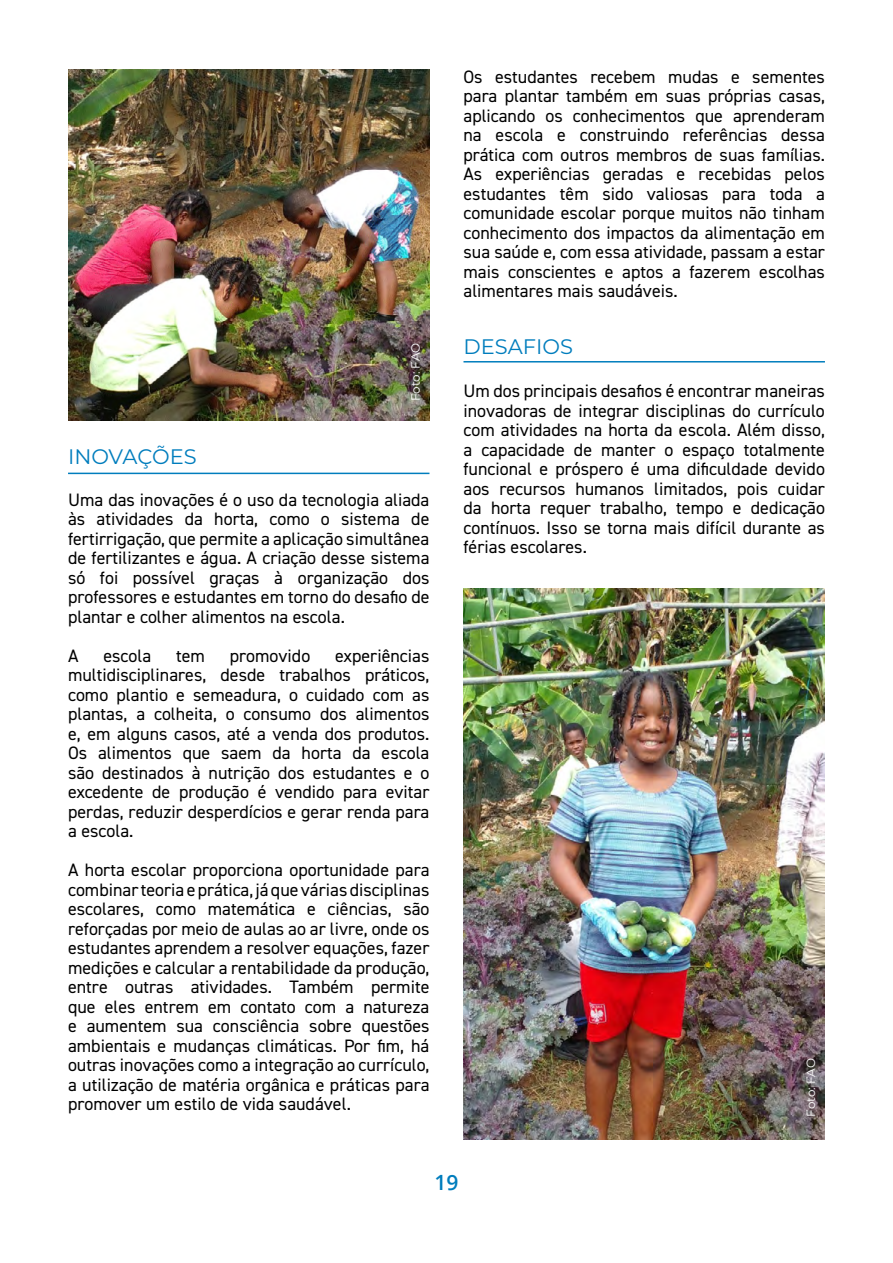
<style>
.page{position:relative;width:893px;height:1263px;background:#fff}
.page>*{position:absolute;margin:0;border:0;box-sizing:border-box;transform-origin:0 0}
.t1{font:21px "Montserrat";color:#007dbd}
.t2{font:600 21px "Open Sans";color:#007dbd}
.t3{font:18px/19.5px "DIN2014";color:#000;text-align:justify}
.t4{font:12px "Montserrat";letter-spacing:-.02em;color:#fff}
</style>
<div class="page">
<hr style="left:68px;top:473px;width:361px;height:1px;background:#007dbd">
<hr style="left:463px;top:361px;width:362px;height:1px;background:#007dbd">
<img style="left:463px;top:588px;width:362px;height:552px">
<img style="left:68px;top:69px;width:361px;height:351px">
<p class="t1" style="left:68px;top:442px;width:130px">INOVAÇÕES</p>
<p class="t4" style="left:407px;top:401px;width:60px;rotate:-90deg">Foto: FAO</p>
<p class="t3" style="left:68px;top:489px;width:363px">Uma das inovações é o uso da tecnologia aliada às atividades da horta, como o sistema de fertirrigação, que permite a aplicação simultânea de fertilizantes e água. A criação desse sistema só foi possível graças à organização dos professores e estudantes em torno do desafio de plantar e colher alimentos na escola.</p>
<p class="t3" style="left:68px;top:645px;width:12px">A</p>
<p class="t3" style="left:103px;top:645px;width:49px">escola</p>
<p class="t3" style="left:176px;top:645px;width:30px">tem</p>
<p class="t3" style="left:230px;top:645px;width:82px">promovido</p>
<p class="t3" style="left:68px;top:645px;width:363px;text-indent:267px">experiências multidisciplinares, desde trabalhos práticos, como plantio e semeadura, o cuidado com as plantas, a colheita, o consumo dos alimentos e, em alguns casos, até a venda dos produtos.<br>Os alimentos que saem da horta da escola são destinados à nutrição dos estudantes e o excedente de produção é vendido para evitar perdas, reduzir desperdícios e gerar renda para a escola.</p>
<p class="t3" style="left:68px;top:860px;width:363px">A horta escolar proporciona oportunidade para combinar teoria e prática, já que várias disciplinas escolares, como matemática e ciências, são reforçadas por meio de aulas ao ar livre, onde os estudantes aprendem a resolver equações, fazer medições e calcular a rentabilidade da produção, entre outras atividades. Também permite que eles entrem em contato com a natureza e aumentem sua consciência sobre questões ambientais e mudanças climáticas. Por fim, há outras inovações como a integração ao currículo, a utilização de matéria orgânica e práticas para promover um estilo de vida saudável.</p>
<p class="t3" style="left:463px;top:67px;width:363px">Os estudantes recebem mudas e sementes para plantar também em suas próprias casas, aplicando os conhecimentos que aprenderam na escola e construindo referências dessa prática com outros membros de suas famílias.<br>As experiências geradas e recebidas pelos estudantes têm sido valiosas para toda a comunidade escolar porque muitos não tinham conhecimento dos impactos da alimentação em sua saúde e, com essa atividade, passam a estar mais conscientes e aptos a fazerem escolhas alimentares mais saudáveis.</p>
<p class="t1" style="left:463px;top:332px;width:111px">DESAFIOS</p>
<p class="t3" style="left:463px;top:381px;width:363px">Um dos principais desafios é encontrar maneiras inovadoras de integrar disciplinas do currículo com atividades na horta da escola. Além disso, a capacidade de manter o espaço totalmente funcional e próspero é uma dificuldade devido aos recursos humanos limitados, pois cuidar da horta requer trabalho, tempo e dedicação contínuos. Isso se torna mais difícil durante as férias escolares.</p>
<p class="t4" style="left:803px;top:1117px;width:60px;rotate:-90deg">Foto: FAO</p>
<p class="t2" style="left:434px;top:1168px;width:25px">19</p>
</div>
